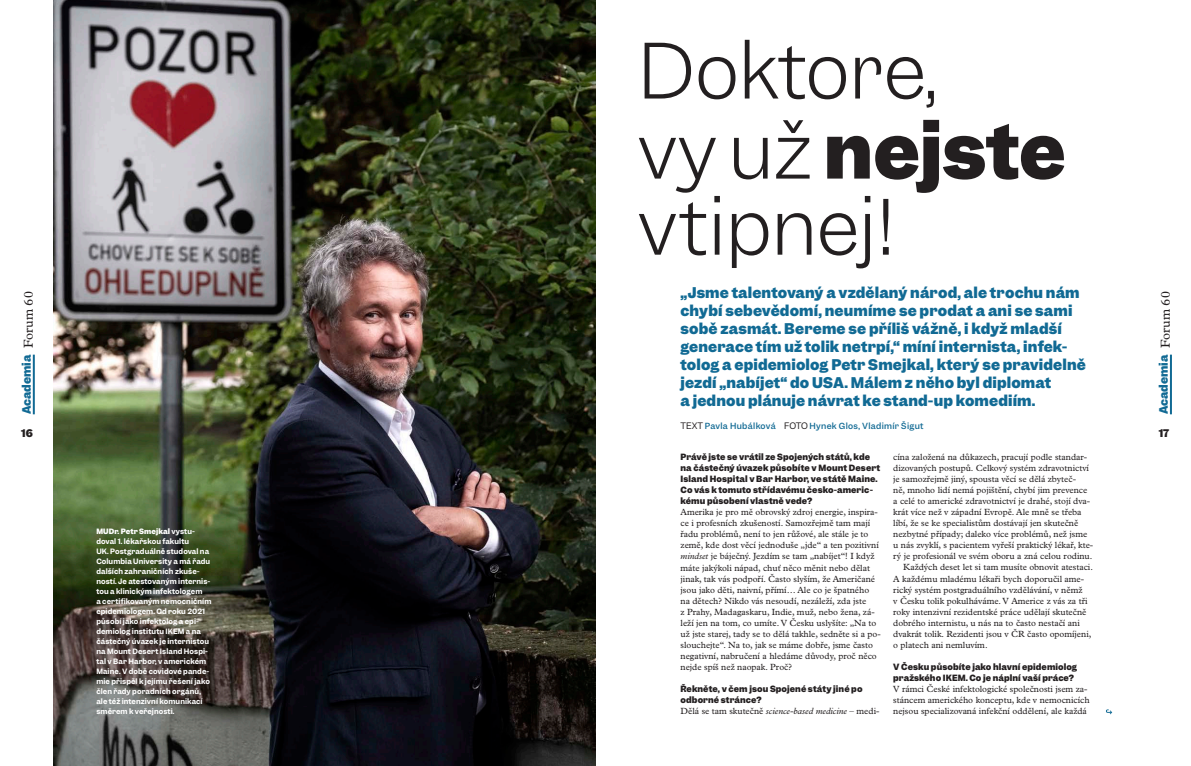
<style>
.page{position:relative;width:1191px;height:766px;background:#fff}
.page>*{position:absolute;margin:0;border:0;box-sizing:border-box;transform-origin:0 0}
.t1{font:300 72px/78px "Garnett";color:#231f20}
.t2{font:700 14px/18px "Garnett";letter-spacing:.01em;color:#116a94}
.t3{font:700 11px "Garnett";color:#116a94}
.t4{font:700 10px "Garnett";color:#231f20}
.t5{font:9px/11.1px "Plantin Super";color:#231f20}
.t6{font:700 8.2px/11.1px "Garnett";letter-spacing:.01em;color:#231f20}
.t7{font:500 8px "Garnett";letter-spacing:.04em;color:#116a94}
.t8{font:600 7px/10px "Garnett";letter-spacing:.01em;color:#fff}
.s1{font-weight:700}
.s2{font-weight:400;font-size:8.5px;color:#231f20}
.s3{font-style:italic}
.s4{font-family:"Plantin Super";font-weight:400;font-size:13px;color:#231f20}
</style>
<div class="page">
<hr style="left:33px;top:354px;width:2px;height:60px;background:#116a94">
<hr style="left:1170px;top:354px;width:2px;height:60px;background:#116a94">
<svg style="left:1106px;top:709px;width:6px;height:5px"></svg>
<img style="left:54px;top:0;width:541px;height:765px">
<h1 class="t1" style="left:638px;top:33px;width:429px">Doktore,<br>vy už <span class="s1">nejste </span>vtipnej!</h1>
<p class="t2" style="left:680px;top:283px;width:407px">„Jsme talentovaný a vzdělaný národ, ale trochu nám chybí sebevědomí, neumíme se prodat a ani se sami sobě zasmát. Bereme se příliš vážně, i když mladší generace tím už tolik netrpí,“ míní internista, infek&shy;tolog a epidemiolog Petr Smejkal, který se pravidelně jezdí „nabíjet“ do USA. Málem z něho byl diplomat<br>a jednou plánuje návrat ke stand-up komediím.</p>
<p class="t7" style="left:680px;top:421px;width:245px"><span class="s2">TEXT</span> Pavla Hubálková <span class="s2">FOTO</span> Hynek Glos, Vladimír Šigut</p>
<p class="t6" style="left:680px;top:451px;width:201px">Právě jste se vrátil ze Spojených států, kde na částečný úvazek působíte v Mount Desert Island Hospital v Bar Harbor, ve státě Maine.<br>Co vás k tomuto střídavému česko-americ&shy;kému působení vlastně vede?</p>
<p class="t5" style="left:680px;top:505px;width:202px">Amerika je pro mě obrovský zdroj energie, inspira&shy;ce i profesních zkušeností. Samozřejmě tam mají řadu problémů, není to jen růžové, ale stále je to země, kde dost věcí jednoduše „jde“ a ten pozitivní <span class="s3">mindset</span> je báječný. Jezdím se tam „nabíjet“! I když máte jakýkoli nápad, chuť něco měnit nebo dělat jinak, tak vás podpoří. Často slyším, že Američané jsou jako děti, naivní, přímí… Ale co je špatného na dětech? Nikdo vás nesoudí, nezáleží, zda jste<br>z Prahy, Madagaskaru, Indie, muž, nebo žena, zá&shy;leží jen na tom, co umíte. V Česku uslyšíte: „Na to už jste starej, tady se to dělá takhle, sedněte si a po&shy;slouchejte“. Na to, jak se máme dobře, jsme často negativní, nabručení a hledáme důvody, proč něco nejde spíš než naopak. Proč?</p>
<p class="t6" style="left:680px;top:683px;width:183px">Řekněte, v čem jsou Spojené státy jiné po odborné stránce?</p>
<p class="t5" style="left:680px;top:704px;width:200px">Dělá se tam skutečně <span class="s3">science-based medicine</span> – medi-</p>
<p class="t3" style="left:19px;top:414px;width:124px;rotate:-90deg">Academia <span class="s4">Forum 60</span></p>
<p class="t3" style="left:1156px;top:414px;width:124px;rotate:-90deg">Academia <span class="s4">Forum 60</span></p>
<p class="t4" style="left:21px;top:426px;width:13px">16</p>
<p class="t4" style="left:1158px;top:426px;width:12px">17</p>
<p class="t5" style="left:893px;top:450px;width:195px">cína založená na důkazech, pracují podle standar-</p>
<p class="t5" style="left:893px;top:461px;width:197px">dizovaných postupů. Celkový systém zdravotnictví</p>
<p class="t5" style="left:893px;top:472px;width:184px">je samozřejmě jiný, spousta věcí se dělá zbyteč-</p>
<p class="t5" style="left:893px;top:483px;width:196px">ně, mnoho lidí nemá pojištění, chybí jim prevence</p>
<p class="t5" style="left:893px;top:494px;width:198px">a celé to americké zdravotnictví je drahé, stojí dva-</p>
<p class="t5" style="left:893px;top:505px;width:190px">krát více než v západní Evropě. Ale mně se třeba</p>
<p class="t5" style="left:893px;top:516px;width:186px">líbí, že se ke specialistům dostávají jen skutečně</p>
<p class="t5" style="left:893px;top:527px;width:196px">nezbytné případy; daleko více problémů, než jsme</p>
<p class="t5" style="left:893px;top:538px;width:201px">u nás zvyklí, s pacientem vyřeší praktický lékař, kte-</p>
<p class="t5" style="left:893px;top:550px;width:201px">rý je profesionál ve svém oboru a zná celou rodinu.</p>
<p class="t5" style="left:903px;top:561px;width:191px">Každých deset let si tam musíte obnovit atestaci.</p>
<p class="t5" style="left:893px;top:572px;width:192px">A každému mladému lékaři bych doporučil ame-</p>
<p class="t5" style="left:893px;top:583px;width:191px">rický systém postgraduálního vzdělávání, v němž</p>
<p class="t5" style="left:893px;top:594px;width:196px">v Česku tolik pokulháváme. V Americe z vás za tři</p>
<p class="t5" style="left:893px;top:605px;width:195px">roky intenzivní rezidentské práce udělají skutečně</p>
<p class="t5" style="left:893px;top:616px;width:188px">dobrého internistu, u nás na to často nestačí ani</p>
<p class="t5" style="left:893px;top:627px;width:200px">dvakrát tolik. Rezidenti jsou v ČR často opomíjeni,</p>
<p class="t5" style="left:893px;top:638px;width:96px">o platech ani nemluvím.</p>
<p class="t6" style="left:893px;top:661px;width:185px">V Česku působíte jako hlavní epidemiolog pražského IKEM. Co je náplní vaší práce?</p>
<p class="t5" style="left:893px;top:682px;width:198px">V rámci České infektologické společnosti jsem za&shy;stáncem amerického konceptu, kde v nemocnicích nejsou specializovaná infekční oddělení, ale každá</p>
<p class="t8" style="left:96px;top:526px;width:117px"><span class="s1">MUDr. Petr Smejkal</span> vystu&shy;doval 1. lékařskou fakultu<br>UK. Postgraduálně studoval na<br>Columbia University a má řadu dalších zahraničních zkuše&shy;ností. Je atestovaným internis&shy;tou a klinickým infektologem<br>a certifikovaným nemocničním epidemiologem. Od roku 2021 působí jako infektolog a epi&shy;demiolog institutu IKEM a na částečný úvazek je internistou na Mount Desert Island Hospi&shy;tal v Bar Harbor, v americkém<br>Maine. V době covidové pande&shy;mie přispěl k jejímu řešení jako člen řady poradních orgánů, ale též intenzivní komunikací směrem k veřejnosti.</p>
</div>
